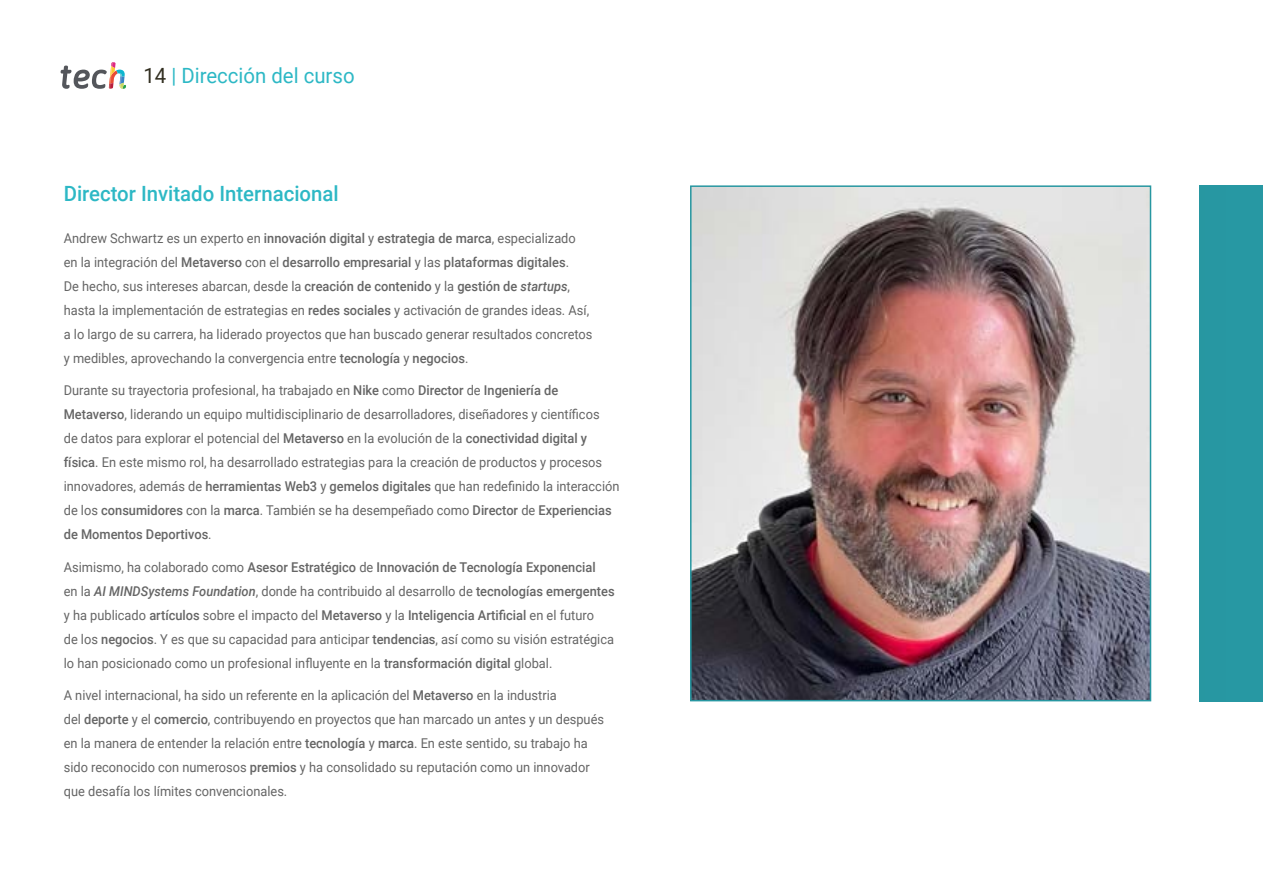
<style>
.page{position:relative;width:1263px;height:893px;background:#fff}
.page>*{position:absolute;margin:0;border:0;box-sizing:border-box;transform-origin:0 0}
.t1{font:500 21px "Roboto";color:#2db8c5}
.t2{font:21px "Roboto";color:#2db8c5}
.t3{font:13.5px/24px "Roboto";color:#656565;scale:.95 1}
.s1{color:#312e20}
.s2{font-weight:500}
.s3{font-weight:500;font-style:italic}
</style>
<div class="page">
<div style="left:1199px;top:185px;width:64px;height:516px;background:#2798a3"></div>
<img style="left:693px;top:188px;width:455px;height:510px">
<div style="left:690px;top:185px;width:461px;height:516px;border:2px solid #2797a1"></div>
<svg style="left:61px;top:62px;width:65px;height:27px"></svg>
<h1 class="t2" style="left:144px;top:61px;width:213px"><span class="s1">14</span> | Dirección del curso</h1>
<h1 class="t1" style="left:64px;top:179px;width:276px">Director Invitado Internacional</h1>
<p class="t3" style="left:64px;top:225px;width:558px">Andrew Schwartz es un experto en <span class="s2">innovación digital</span> y <span class="s2">estrategia de marca</span>, especializado en la integración del <span class="s2">Metaverso</span> con el <span class="s2">desarrollo empresarial</span> y las <span class="s2">plataformas digitales</span>.<br>De hecho, sus intereses abarcan, desde la <span class="s2">creación de contenido</span> y la <span class="s2">gestión de</span> <span class="s3">startups</span>, hasta la implementación de estrategias en <span class="s2">redes sociales</span> y activación de grandes ideas. Así, a lo largo de su carrera, ha liderado proyectos que han buscado generar resultados concretos y medibles, aprovechando la convergencia entre <span class="s2">tecnología</span> y <span class="s2">negocios</span>.</p>
<p class="t3" style="left:64px;top:378px;width:586px">Durante su trayectoria profesional, ha trabajado en <span class="s2">Nike</span> como <span class="s2">Director</span> de <span class="s2">Ingeniería de Metaverso</span>, liderando un equipo multidisciplinario de desarrolladores, diseñadores y científicos<br>de datos para explorar el potencial del <span class="s2">Metaverso</span> en la evolución de la <span class="s2">conectividad digital y física</span>. En este mismo rol, ha desarrollado estrategias para la creación de productos y procesos innovadores, además de <span class="s2">herramientas Web3</span> y <span class="s2">gemelos digitales</span> que han redefinido la interacción de los <span class="s2">consumidores</span> con la <span class="s2">marca</span>. También se ha desempeñado como <span class="s2">Director</span> de <span class="s2">Experiencias de Momentos Deportivos</span>.</p>
<p class="t3" style="left:64px;top:555px;width:581px">Asimismo, ha colaborado como <span class="s2">Asesor Estratégico</span> de <span class="s2">Innovación de Tecnología Exponencial<br></span>en la <span class="s3">AI MINDSystems Foundation</span>, donde ha contribuido al desarrollo de <span class="s2">tecnologías emergentes </span>y ha publicado <span class="s2">artículos</span> sobre el impacto del <span class="s2">Metaverso</span> y la <span class="s2">Inteligencia Artificial</span> en el futuro<br>de los <span class="s2">negocios</span>. Y es que su capacidad para anticipar <span class="s2">tendencias</span>, así como su visión estratégica lo han posicionado como un profesional influyente en la <span class="s2">transformación digital</span> global.</p>
<p class="t3" style="left:64px;top:683px;width:570px">A nivel internacional, ha sido un referente en la aplicación del <span class="s2">Metaverso</span> en la industria<br>del <span class="s2">deporte</span> y el <span class="s2">comercio</span>, contribuyendo en proyectos que han marcado un antes y un después en la manera de entender la relación entre <span class="s2">tecnología</span> y <span class="s2">marca</span>. En este sentido, su trabajo ha sido reconocido con numerosos <span class="s2">premios</span> y ha consolidado su reputación como un innovador que desafía los límites convencionales.</p>
</div>
